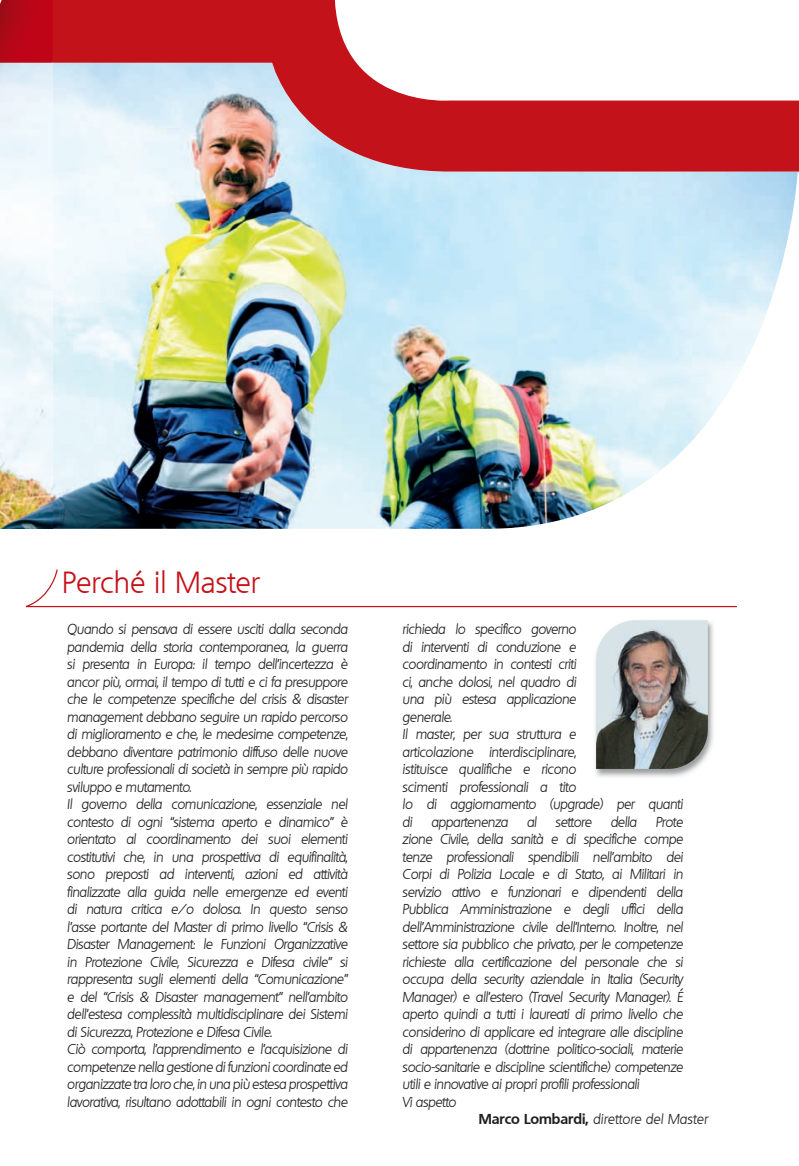
<style>
.page{position:relative;width:799px;height:1166px;background:#fff}
.page>*{position:absolute;margin:0;border:0;box-sizing:border-box;transform-origin:0 0}
.t1{font:300 29.75px "Quebec";color:#c4121a}
.t2{font:italic 300 14px/17.5px "Quebec";letter-spacing:-.035em;color:#231f20}
.t3{font:italic 300 14px "Quebec";color:#231f20}
.s1{font-weight:700;font-style:normal}
</style>
<div class="page">
<img style="left:53px;top:172px;width:425px;height:357px">
<svg style="left:53px;top:0;width:746px;height:172px"></svg>
<img style="left:11px;top:0;width:42px;height:529px">
<svg style="left:0;top:0;width:11px;height:529px"></svg>
<svg style="left:25px;top:569px;width:712px;height:39px"></svg>
<svg style="left:478px;top:172px;width:321px;height:357px"></svg>
<img style="left:595px;top:621px;width:118px;height:156px">
<img style="left:596px;top:620px;width:112px;height:149px">
<h1 class="t1" style="left:62px;top:563px;width:199px">Perché il Master</h1>
<p class="t2" style="left:67px;top:620px;width:282px">Quando si pensava di essere usciti dalla seconda pandemia della storia contemporanea, la guerra si presenta in Europa: il tempo dell’incertezza è ancor più, ormai, il tempo di tutti e ci fa presuppore che le competenze specifiche del crisis &amp; disaster management debbano seguire un rapido percorso di miglioramento e che, le medesime competenze, debbano diventare patrimonio diffuso delle nuove culture professionali di società in sempre più rapido sviluppo e mutamento.<br>Il governo della comunicazione, essenziale nel contesto di ogni “sistema aperto e dinamico” è orientato al coordinamento dei suoi elementi costitutivi che, in una prospettiva di equifinalità, sono preposti ad interventi, azioni ed attività finalizzate alla guida nelle emergenze ed eventi di natura critica e/o dolosa. In questo senso l’asse portante del Master di primo livello “Crisis &amp; Disaster Management: le Funzioni Organizzative in Protezione Civile, Sicurezza e Difesa civile” si rappresenta sugli elementi della “Comunicazione” e del “Crisis &amp; Disaster management” nell’ambito dell’estesa complessità multidisciplinare dei Sistemi di Sicurezza, Protezione e Difesa Civile.<br>Ciò comporta, l’apprendimento e l’acquisizione di competenze nella gestione di funzioni coordinate ed organizzate tra loro che, in una più estesa prospettiva lavorativa, risultano adottabili in ogni contesto che</p>
<p class="t2" style="left:402px;top:620px;width:282px">richieda lo specifico governo<br>di interventi di conduzione e<br>coordinamento in contesti criti<br>ci, anche dolosi, nel quadro di<br>una più estesa applicazione<br>generale.<br>Il master, per sua struttura e<br>articolazione interdisciplinare,<br>istituisce qualifiche e ricono<br>scimenti professionali a tito<br>lo di aggiornamento (upgrade) per quanti di</p>
<p class="t2" style="left:431px;top:813px;width:79px">appartenenza</p>
<p class="t2" style="left:526px;top:813px;width:12px">al</p>
<p class="t2" style="left:555px;top:813px;width:38px">settore</p>
<p class="t2" style="left:610px;top:813px;width:28px">della</p>
<p class="t2" style="left:655px;top:813px;width:29px">Prote</p>
<p class="t2" style="left:402px;top:830px;width:282px">zione Civile, della sanità e di specifiche compe</p>
<p class="t2" style="left:402px;top:848px;width:282px">tenze professionali spendibili nell’ambito dei</p>
<p class="t2" style="left:402px;top:865px;width:282px">Corpi di Polizia Locale e di Stato, ai Militari in</p>
<p class="t2" style="left:402px;top:883px;width:282px">servizio attivo e funzionari e dipendenti della</p>
<p class="t2" style="left:402px;top:900px;width:282px">Pubblica Amministrazione e degli uffici della</p>
<p class="t2" style="left:402px;top:918px;width:282px">dell’Amministrazione civile dell’Interno. Inoltre, nel</p>
<p class="t2" style="left:402px;top:935px;width:282px">settore sia pubblico che privato, per le competenze</p>
<p class="t2" style="left:402px;top:953px;width:282px">richieste alla certificazione del personale che si</p>
<p class="t2" style="left:402px;top:970px;width:282px">occupa della security aziendale in Italia (Security</p>
<p class="t2" style="left:402px;top:988px;width:282px">Manager) e all’estero (Travel Security Manager). É</p>
<p class="t2" style="left:402px;top:1005px;width:282px">aperto quindi a tutti i laureati di primo livello che</p>
<p class="t2" style="left:402px;top:1023px;width:282px">considerino di applicare ed integrare alle discipline</p>
<p class="t2" style="left:402px;top:1040px;width:282px">di appartenenza (dottrine politico-sociali, materie</p>
<p class="t2" style="left:402px;top:1058px;width:282px">socio-sanitarie e discipline scientifiche) competenze</p>
<p class="t2" style="left:402px;top:1075px;width:239px">utili e innovative ai propri profili professionali</p>
<p class="t2" style="left:402px;top:1093px;width:55px">Vi aspetto</p>
<p class="t3" style="left:479px;top:1110px;width:230px"><span class="s1">Marco Lombardi,</span> direttore del Master</p>
</div>
